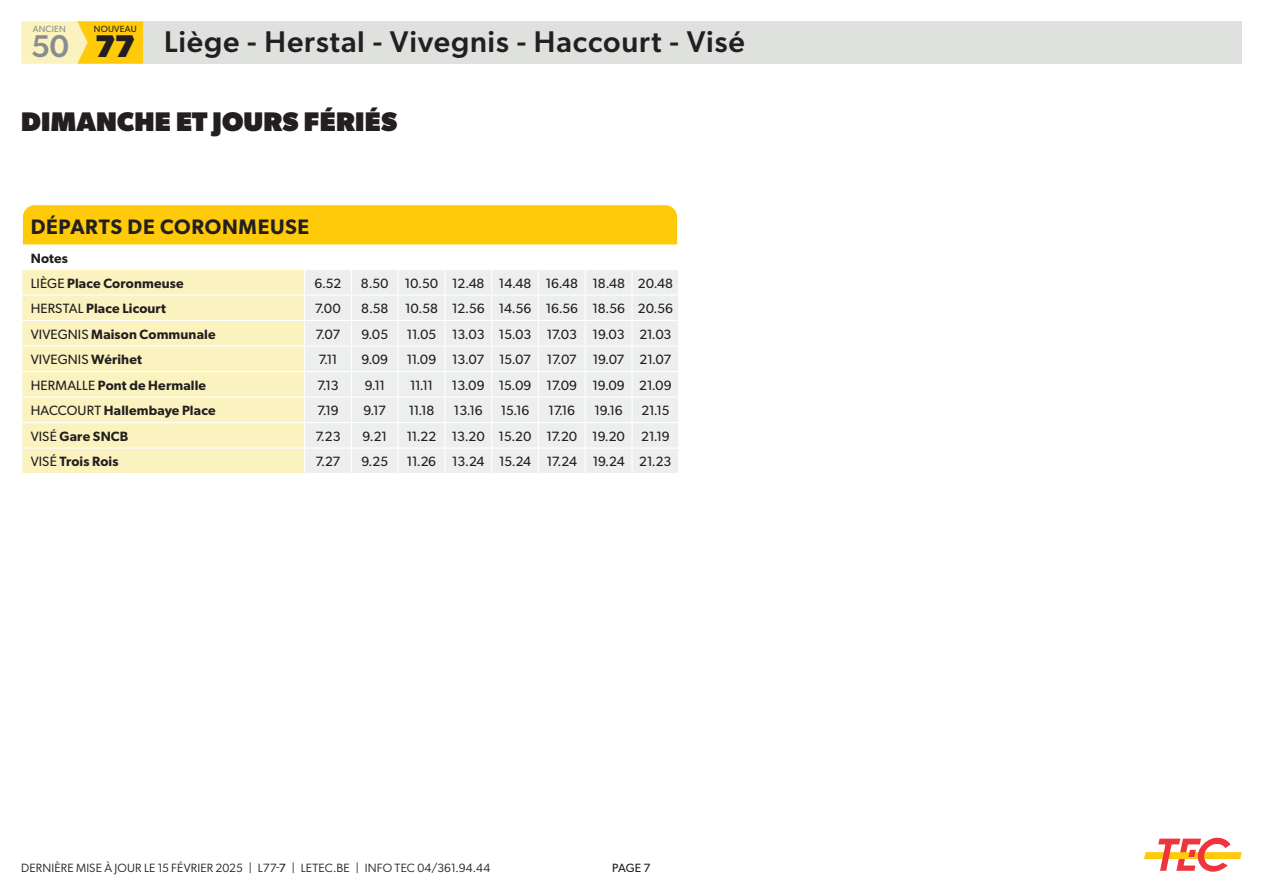
<style>
.page{position:relative;width:1263px;height:893px;background:#fff}
.page>*{position:absolute;margin:0;border:0;box-sizing:border-box;transform-origin:0 0}
.t1{font:500 31.5px "Gibson";color:#8a8d8e}
.t2{font:700 31.5px "Gibson";color:#231f20}
.t3{font:500 30px "Gibson";letter-spacing:.025em;color:#231f20}
.t4{font:800 27px "Gibson";letter-spacing:.01em;color:#231f20}
.t5{font:600 21px "Gibson";letter-spacing:.03em;color:#231f20}
.t6{font:13.5px "Gibson";color:#231f20}
.t7{font:600 13.5px "Gibson";letter-spacing:.01em;color:#231f20}
.t8{font:12px "Gibson";letter-spacing:.01em;color:#231f20}
.t9{font:12px "Gibson";color:#231f20}
.t10{font:9px "Gibson";letter-spacing:.025em;color:#231f20}
.t11{font:9px "Gibson";letter-spacing:.025em;color:#8a8d8e}
.s1{font-weight:400}
.s2{font-weight:600}
.s3{font-style:inherit}
</style>
<div class="page">
<div style="left:143px;top:21px;width:1099px;height:43px;background:#dfe1df"></div>
<div style="left:77px;top:21px;width:66px;height:43px;background:#feca0a"></div>
<svg style="left:21px;top:21px;width:67px;height:43px;background:#fbefb1"></svg>
<svg style="left:1144px;top:837px;width:98px;height:35px"></svg>
<svg style="left:22px;top:204px;width:656px;height:269px;background:#f6edc0"></svg>
<p class="t11" style="left:33px;top:23px;width:35px">ANCIEN</p>
<p class="t10" style="left:94px;top:23px;width:44px">NOUVEAU</p>
<h1 class="t2" style="left:95px;top:24px;width:42px">77</h1>
<h1 class="t1" style="left:32px;top:24px;width:39px">50</h1>
<h2 class="t3" style="left:164px;top:20px;width:582px">Liège - Herstal - Vivegnis - Haccourt - Visé</h2>
<p class="t4" style="left:21px;top:102px;width:377px">DIMANCHE ET JOURS FÉRIÉS</p>
<p class="t5" style="left:31px;top:212px;width:280px">DÉPARTS DE CORONMEUSE</p>
<p class="t7" style="left:31px;top:249px;width:39px">Notes</p>
<p class="t7" style="left:31px;top:273px;width:154px"><span class="s1">LIÈGE</span> Place Coronmeuse</p>
<p class="t6" style="left:315px;top:274px;width:28px">6.52</p>
<p class="t6" style="left:361px;top:274px;width:29px">8.50</p>
<p class="t6" style="left:405px;top:274px;width:35px">10.50</p>
<p class="t6" style="left:452px;top:274px;width:34px">12.48</p>
<p class="t6" style="left:499px;top:274px;width:34px">14.48</p>
<p class="t6" style="left:546px;top:274px;width:34px">16.48</p>
<p class="t6" style="left:592px;top:274px;width:34px">18.48</p>
<p class="t6" style="left:638px;top:274px;width:36px">20.48</p>
<p class="t7" style="left:31px;top:299px;width:137px"><span class="s1">HERSTAL</span> Place Licourt</p>
<p class="t6" style="left:315px;top:299px;width:28px">7.00</p>
<p class="t6" style="left:361px;top:299px;width:29px">8.58</p>
<p class="t6" style="left:405px;top:299px;width:34px">10.58</p>
<p class="t6" style="left:452px;top:299px;width:34px">12.56</p>
<p class="t6" style="left:499px;top:299px;width:34px">14.56</p>
<p class="t6" style="left:546px;top:299px;width:34px">16.56</p>
<p class="t6" style="left:592px;top:299px;width:34px">18.56</p>
<p class="t6" style="left:638px;top:299px;width:37px">20.56</p>
<p class="t7" style="left:31px;top:324px;width:186px"><span class="s1">VIVEGNIS</span> Maison Communale</p>
<p class="t6" style="left:316px;top:325px;width:26px">7.07</p>
<p class="t6" style="left:361px;top:325px;width:28px">9.05</p>
<p class="t6" style="left:407px;top:325px;width:31px">11.05</p>
<p class="t6" style="left:452px;top:325px;width:34px">13.03</p>
<p class="t6" style="left:499px;top:325px;width:34px">15.03</p>
<p class="t6" style="left:547px;top:325px;width:32px">17.03</p>
<p class="t6" style="left:593px;top:325px;width:34px">19.03</p>
<p class="t6" style="left:639px;top:325px;width:34px">21.03</p>
<p class="t6" style="left:31px;top:350px;width:113px">VIVEGNIS <span class="s2">Wérihet</span></p>
<p class="t6" style="left:319px;top:350px;width:20px">7.11</p>
<p class="t6" style="left:361px;top:350px;width:28px">9.09</p>
<p class="t6" style="left:407px;top:350px;width:31px">11.09</p>
<p class="t6" style="left:452px;top:350px;width:34px">13.07</p>
<p class="t6" style="left:499px;top:350px;width:34px">15.07</p>
<p class="t6" style="left:547px;top:350px;width:31px">17.07</p>
<p class="t6" style="left:593px;top:350px;width:33px">19.07</p>
<p class="t6" style="left:639px;top:350px;width:33px">21.07</p>
<p class="t7" style="left:31px;top:375px;width:177px"><span class="s1">HERMALLE</span> Pont de Hermalle</p>
<p class="t6" style="left:317px;top:376px;width:23px">7.13</p>
<p class="t6" style="left:365px;top:376px;width:22px">9.11</p>
<p class="t6" style="left:410px;top:376px;width:24px">11.11</p>
<p class="t6" style="left:452px;top:376px;width:34px">13.09</p>
<p class="t6" style="left:499px;top:376px;width:34px">15.09</p>
<p class="t6" style="left:547px;top:376px;width:32px">17.09</p>
<p class="t6" style="left:592px;top:376px;width:34px">19.09</p>
<p class="t6" style="left:639px;top:376px;width:34px">21.09</p>
<p class="t7" style="left:31px;top:401px;width:186px"><span class="s1">HACCOURT</span> Hallembaye Place</p>
<p class="t6" style="left:317px;top:401px;width:23px">7.19</p>
<p class="t6" style="left:363px;top:401px;width:24px">9.17</p>
<p class="t6" style="left:409px;top:401px;width:27px">11.18</p>
<p class="t6" style="left:454px;top:401px;width:30px">13.16</p>
<p class="t6" style="left:501px;top:401px;width:30px">15.16</p>
<p class="t6" style="left:548px;top:401px;width:28px">17.16</p>
<p class="t6" style="left:594px;top:401px;width:30px">19.16</p>
<p class="t6" style="left:641px;top:401px;width:30px">21.15</p>
<p class="t7" style="left:31px;top:426px;width:99px"><span class="s1">VISÉ</span> Gare SNCB</p>
<p class="t6" style="left:315px;top:427px;width:27px">7.23</p>
<p class="t6" style="left:363px;top:427px;width:26px">9.21</p>
<p class="t6" style="left:407px;top:427px;width:31px">11.22</p>
<p class="t6" style="left:452px;top:427px;width:35px">13.20</p>
<p class="t6" style="left:499px;top:427px;width:35px">15.20</p>
<p class="t6" style="left:546px;top:427px;width:32px">17.20</p>
<p class="t6" style="left:592px;top:427px;width:34px">19.20</p>
<p class="t6" style="left:641px;top:427px;width:30px">21.19</p>
<p class="t7" style="left:31px;top:452px;width:89px"><span class="s1">VISÉ</span> Trois Rois</p>
<p class="t6" style="left:315px;top:452px;width:26px">7.27</p>
<p class="t6" style="left:361px;top:452px;width:28px">9.25</p>
<p class="t6" style="left:407px;top:452px;width:31px">11.26</p>
<p class="t6" style="left:452px;top:452px;width:34px">13.24</p>
<p class="t6" style="left:499px;top:452px;width:34px">15.24</p>
<p class="t6" style="left:547px;top:452px;width:32px">17.24</p>
<p class="t6" style="left:593px;top:452px;width:33px">19.24</p>
<p class="t6" style="left:639px;top:452px;width:34px">21.23</p>
<p class="t8" style="left:21px;top:859px;width:470px">DERNIÈRE MISE À JOUR LE 15 FÉVRIER 2025 | L77-<span class="s3">7</span> | LETEC.BE | INFO TEC 04/361.94.44</p>
<p class="t9" style="left:612px;top:859px;width:40px">PAGE 7</p>
</div>
